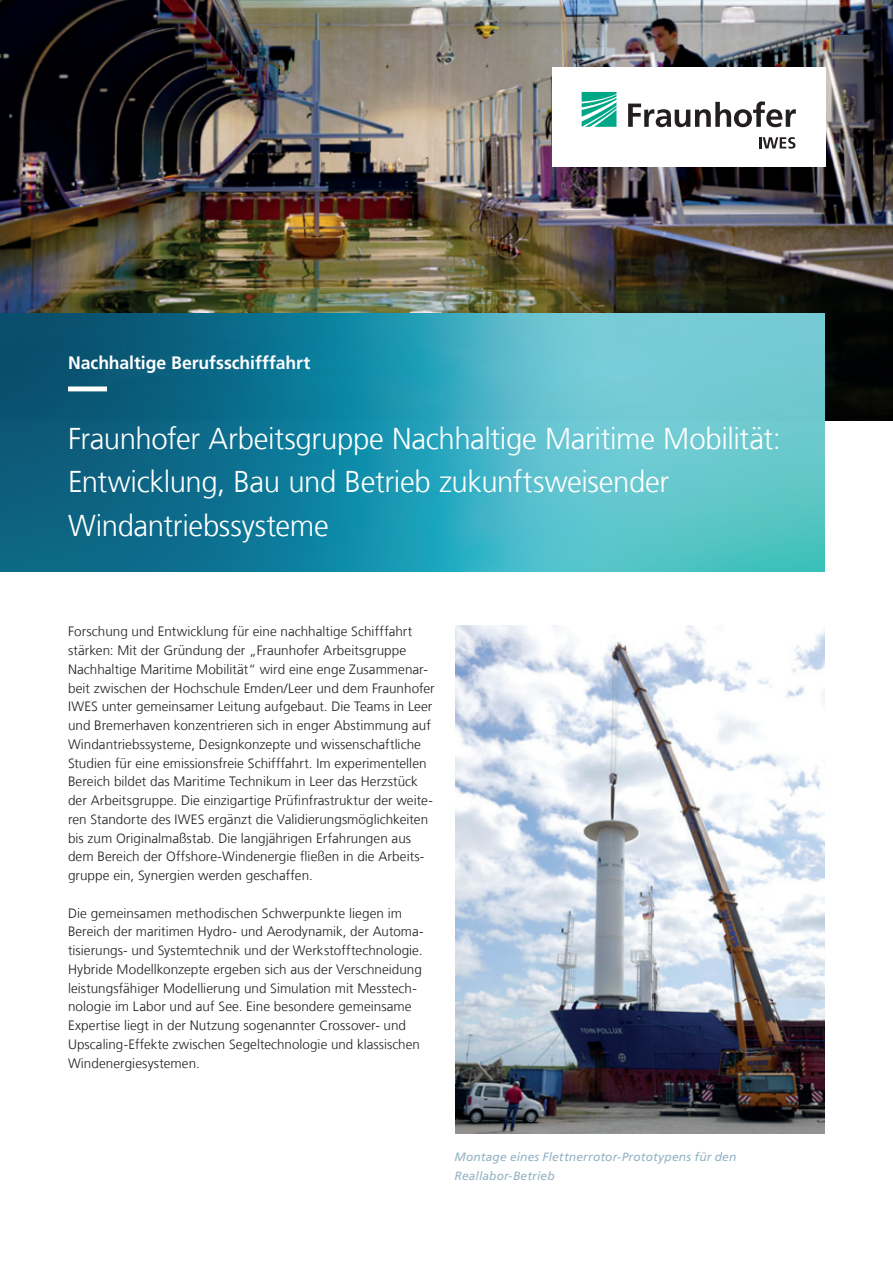
<style>
.page{position:relative;width:893px;height:1263px;background:#fff}
.page>*{position:absolute;margin:0;border:0;box-sizing:border-box;transform-origin:0 0}
.t1{font:300 30px/43.5px "Frutiger LT Com";letter-spacing:-.015em;color:#fff}
.t2{font:700 18px "Frutiger LT Com";letter-spacing:-.005em;color:#fff}
.t3{font:300 13.5px/18.8px "Frutiger LT Com";letter-spacing:.005em;color:#231f20}
.t4{font:italic 12px/18.8px "Frutiger LT Com";letter-spacing:.015em;color:#93b3c3}
</style>
<div class="page">
<img style="left:0;top:0;width:893px;height:421px">
<div style="left:552px;top:68px;width:273px;height:99px;background:#fff"></div>
<svg style="left:582px;top:92px;width:34px;height:35px"></svg>
<svg style="left:628px;top:101px;width:168px;height:26px"></svg>
<svg style="left:759px;top:137px;width:36px;height:12px"></svg>
<svg style="left:0;top:313px;width:825px;height:259px;background:#3398ac"></svg>
<svg style="left:68px;top:386px;width:825px;height:5px;background:#4197a9"></svg>
<img style="left:455px;top:625px;width:370px;height:508px">
<h2 class="t2" style="left:68px;top:352px;width:244px">Nachhaltige Berufsschifffahrt</h2>
<h1 class="t1" style="left:68px;top:417px;width:714px">Fraunhofer Arbeitsgruppe Nachhaltige Maritime Mobilität:<br>Entwicklung, Bau und Betrieb zukunftsweisender<br>Windantriebssysteme</h1>
<p class="t3" style="left:68px;top:622px;width:368px">Forschung und Entwicklung für eine nachhaltige Schifffahrt stärken: Mit der Gründung der „Fraunhofer Arbeitsgruppe Nachhaltige Maritime Mobilität“ wird eine enge Zusammenar&shy;beit zwischen der Hochschule Emden/Leer und dem Fraunhofer IWES unter gemeinsamer Leitung aufgebaut. Die Teams in Leer und Bremerhaven konzentrieren sich in enger Abstimmung auf Windantriebssysteme, Designkonzepte und wissenschaftliche Studien für eine emissionsfreie Schifffahrt. Im experimentellen Bereich bildet das Maritime Technikum in Leer das Herzstück der Arbeitsgruppe. Die einzigartige Prüfinfrastruktur der weite&shy;ren Standorte des IWES ergänzt die Validierungsmöglichkeiten bis zum Originalmaßstab. Die langjährigen Erfahrungen aus dem Bereich der Offshore-Windenergie fließen in die Arbeits&shy;gruppe ein, Synergien werden geschaffen.</p>
<p class="t3" style="left:68px;top:904px;width:357px">Die gemeinsamen methodischen Schwerpunkte liegen im Bereich der maritimen Hydro- und Aerodynamik, der Automa&shy;tisierungs- und Systemtechnik und der Werkstofftechnologie.<br>Hybride Modellkonzepte ergeben sich aus der Verschneidung leistungsfähiger Modellierung und Simulation mit Messtech&shy;nologie im Labor und auf See. Eine besondere gemeinsame Expertise liegt in der Nutzung sogenannter Crossover- und Upscaling-Effekte zwischen Segeltechnologie und klassischen Windenergiesystemen.</p>
<p class="t4" style="left:455px;top:1148px;width:283px">Montage eines Flettnerrotor-Prototypens für den<br>Reallabor-Betrieb</p>
</div>
